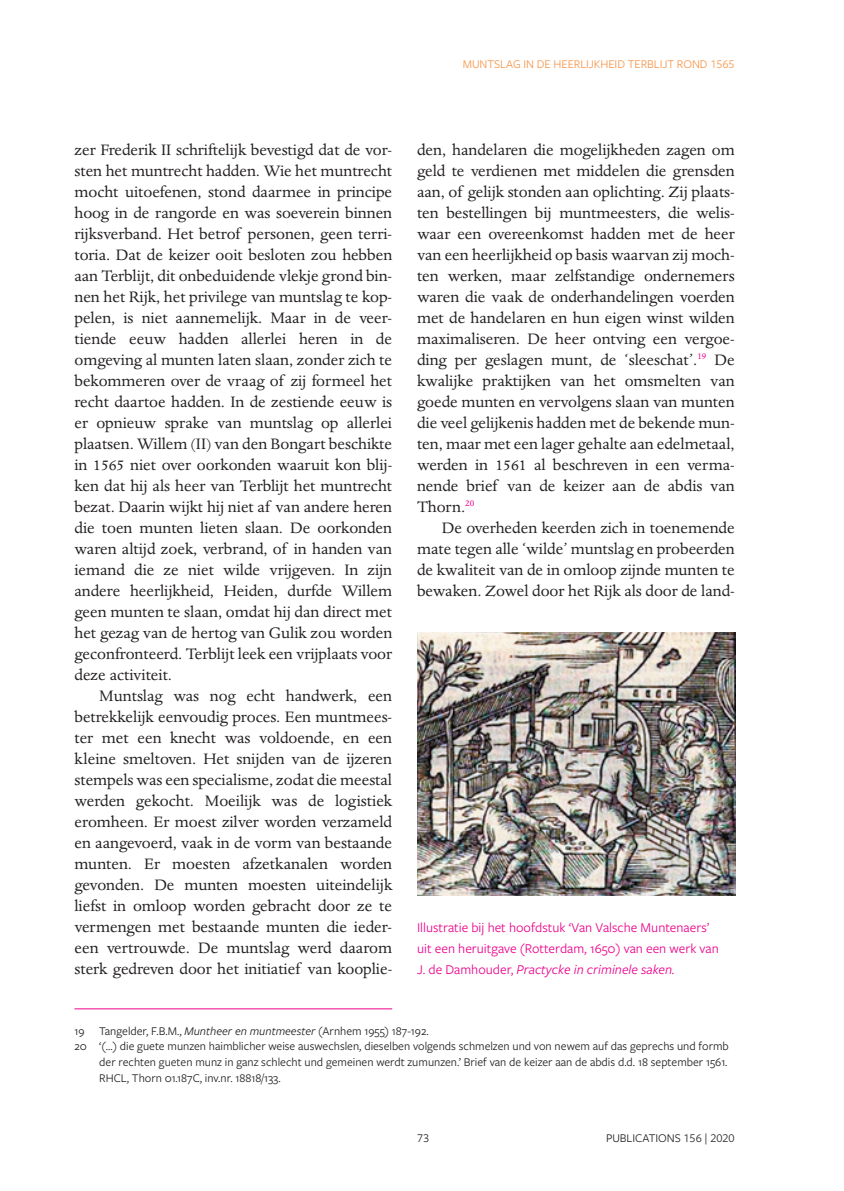
<style>
.page{position:relative;width:844px;height:1191px;background:#fff}
.page>*{position:absolute;margin:0;border:0;box-sizing:border-box;transform-origin:0 0}
.t1{font:17.5px/21px "Dante MT Std";letter-spacing:-.005em;color:#231f20;text-align:justify}
.t2{font:14px/21px "Freight Sans Pro";color:#ed028c}
.t3{font:12.25px "Freight Sans Pro";color:#231f20}
.t4{font:12.25px "Freight Sans Pro";letter-spacing:-.005em;color:#f79447}
.s1{font-style:italic}
</style>
<div class="page">
<hr style="left:74px;top:1008px;width:318px;height:1px;background:#ed028c">
<img style="left:417px;top:632px;width:318px;height:264px">
<p class="t4" style="left:462px;top:56px;width:273px">MUNTSLAG IN DE HEERLIJKHEID TERBLIJT ROND 1565</p>
<p class="t1" style="left:74px;top:139px;width:319px">zer Frederik II schriftelijk bevestigd dat de vor&shy;sten het muntrecht hadden. Wie het muntrecht mocht uitoefenen, stond daarmee in principe hoog in de rangorde en was soeverein binnen rijksverband. Het betrof personen, geen terri&shy;toria. Dat de keizer ooit besloten zou hebben aan Terblijt, dit onbeduidende vlekje grond bin&shy;nen het Rijk, het privilege van muntslag te kop&shy;pelen, is niet aannemelijk. Maar in de veer&shy;tiende eeuw hadden allerlei heren in de omgeving al munten laten slaan, zonder zich te bekommeren over de vraag of zij formeel het recht daartoe hadden. In de zestiende eeuw is er opnieuw sprake van muntslag op allerlei plaatsen. Willem (II) van den Bongart beschikte in 1565 niet over oorkonden waaruit kon blij&shy;ken dat hij als heer van Terblijt het muntrecht bezat. Daarin wijkt hij niet af van andere heren die toen munten lieten slaan. De oorkonden waren altijd zoek, verbrand, of in handen van iemand die ze niet wilde vrijgeven. In zijn andere heerlijkheid, Heiden, durfde Willem geen munten te slaan, omdat hij dan direct met het gezag van de hertog van Gulik zou worden geconfronteerd. Terblijt leek een vrijplaats voor deze activiteit.</p>
<p class="t1" style="left:74px;top:685px;width:319px;text-indent:25px">Muntslag was nog echt handwerk, een betrekkelijk eenvoudig proces. Een muntmees&shy;ter met een knecht was voldoende, en een kleine smeltoven. Het snijden van de ijzeren stempels was een specialisme, zodat die meestal werden gekocht. Moeilijk was de logistiek eromheen. Er moest zilver worden verzameld en aangevoerd, vaak in de vorm van bestaande munten. Er moesten afzetkanalen worden gevonden. De munten moesten uiteindelijk liefst in omloop worden gebracht door ze te vermengen met bestaande munten die ieder&shy;een vertrouwde. De muntslag werd daarom sterk gedreven door het initiatief van kooplie-</p>
<p class="t1" style="left:417px;top:139px;width:319px">den, handelaren die mogelijkheden zagen om geld te verdienen met middelen die grensden aan, of gelijk stonden aan oplichting. Zij plaats&shy;ten bestellingen bij muntmeesters, die welis&shy;waar een overeenkomst hadden met de heer van een heerlijkheid op basis waarvan zij moch&shy;ten werken, maar zelfstandige ondernemers waren die vaak de onderhandelingen voerden met de handelaren en hun eigen winst wilden maximaliseren. De heer ontving een vergoe&shy;ding per geslagen munt, de ‘sleeschat’.<sup>19</sup> De kwalijke praktijken van het omsmelten van goede munten en vervolgens slaan van munten die veel gelijkenis hadden met de bekende mun&shy;ten, maar met een lager gehalte aan edelmetaal, werden in 1561 al beschreven in een verma&shy;nende brief van de keizer aan de abdis van Thorn.<sup>20</sup></p>
<p class="t1" style="left:417px;top:517px;width:319px;text-indent:25px">De overheden keerden zich in toenemende mate tegen alle ‘wilde’ muntslag en probeerden de kwaliteit van de in omloop zijnde munten te bewaken. Zowel door het Rijk als door de land-</p>
<p class="t2" style="left:417px;top:916px;width:303px">Illustratie bij het hoofdstuk ‘Van Valsche Muntenaers’ uit een heruitgave (Rotterdam, 1650) van een werk van<br>J. de Damhouder, <span class="s1">Practycke in criminele saken.</span></p>
<p class="t3" style="left:74px;top:1022px;width:355px">19 Tangelder, F.B.M., <span class="s1">Muntheer en muntmeester</span> (Arnhem 1955) 187-192.</p>
<p class="t3" style="left:74px;top:1038px;width:655px">20 ‘(…) die guete munzen haimblicher weise auswechslen, dieselben volgends schmelzen und von newem auf das geprechs und formb</p>
<p class="t3" style="left:99px;top:1054px;width:629px">der rechten gueten munz in ganz schlecht und gemeinen werdt zumunzen.’ Brief van de keizer aan de abdis d.d. 18 september 1561.</p>
<p class="t3" style="left:99px;top:1069px;width:183px">RHCL, Thorn 01.187C, inv.nr. 18818/133.</p>
<p class="t3" style="left:417px;top:1130px;width:14px">73</p>
<p class="t3" style="left:606px;top:1130px;width:130px">PUBLICATIONS 156 | 2020</p>
</div>
